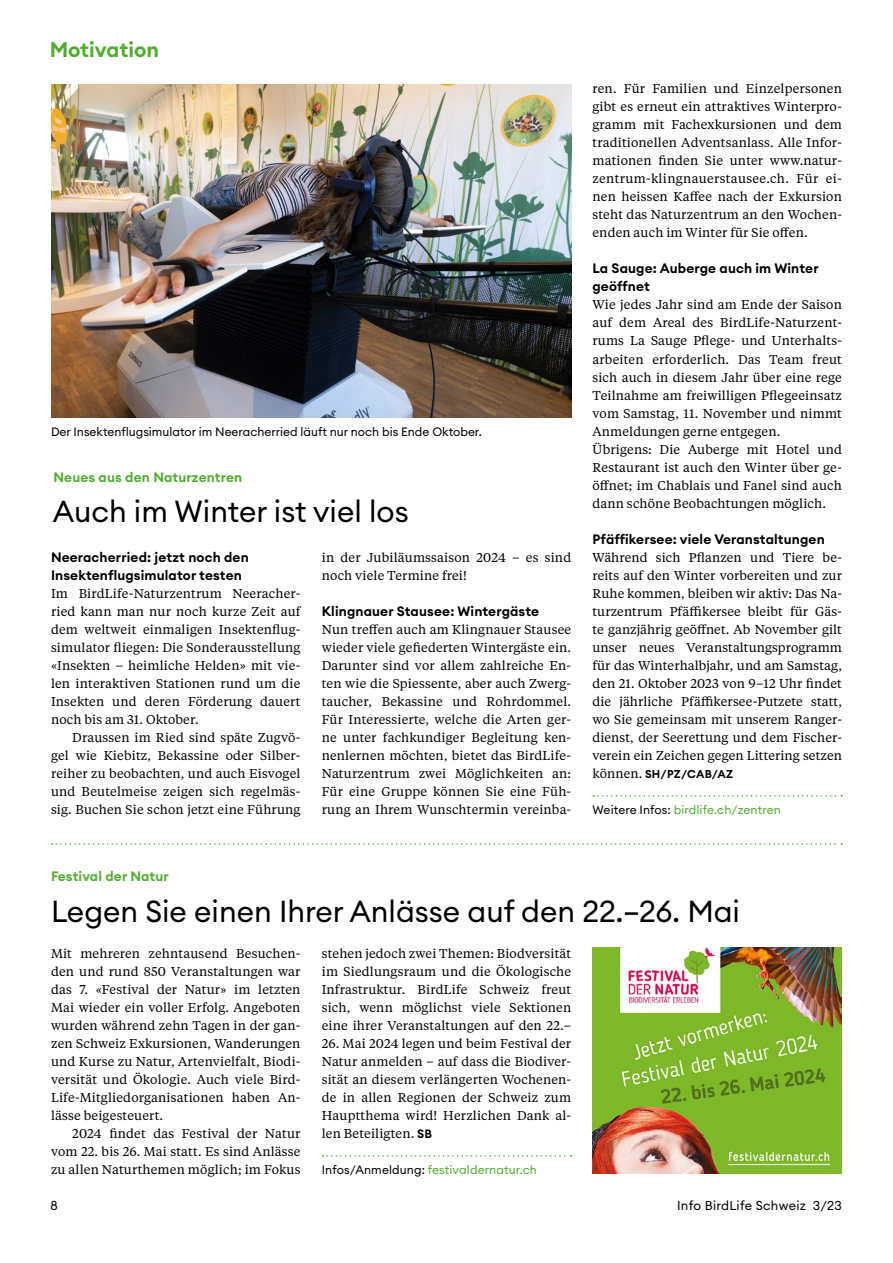
<style>
.page{position:relative;width:893px;height:1263px;background:#fff}
.page>*{position:absolute;margin:0;border:0;box-sizing:border-box;transform-origin:0 0}
.t1{font:30px "Euclid Circular A";color:#000}
.t2{font:600 21px "Euclid Circular A";color:#50ae2f}
.t3{font:600 13.5px/18px "Euclid Circular A";letter-spacing:.01em;color:#000}
.t4{font:600 13.5px "Euclid Circular A";letter-spacing:.01em;color:#50ae2f}
.t5{font:12.75px/18px "Tiempos Text";letter-spacing:.01em;color:#000;text-align:justify}
.t6{font:12.75px "Euclid Circular A";letter-spacing:.02em;color:#000}
.t7{font:12px "Euclid Circular A";letter-spacing:.01em;color:#50ae2f}
.t8{font:12px "Euclid Circular A";color:#000}
.t9{font:600 11.25px "Euclid Circular A";letter-spacing:.02em;color:#000}
.s1{font-family:"Tiempos Text";font-weight:400;font-size:12.75px}
.s2{color:#000}
.s3{font-family:"Euclid Circular A";font-weight:600;font-size:12px}
</style>
<div class="page">
<img style="left:51px;top:85px;width:520px;height:332px">
<svg style="left:593px;top:795px;width:249px;height:1px"></svg>
<svg style="left:322px;top:1155px;width:249px;height:1px"></svg>
<svg style="left:52px;top:843px;width:790px;height:2px"></svg>
<img style="left:592px;top:947px;width:250px;height:226px">
<h2 class="t2" style="left:50px;top:36px;width:111px">Motivation</h2>
<p class="t8" style="left:51px;top:423px;width:432px">Der Insektenflugsimulator im Neeracherried läuft nur noch bis Ende Oktober.</p>
<p class="t4" style="left:54px;top:469px;width:190px">Neues aus den Naturzentren</p>
<h1 class="t1" style="left:53px;top:492px;width:357px">Auch im Winter ist viel los</h1>
<p class="t3" style="left:51px;top:548px;width:199px">Neeracherried: jetzt noch den<br>Insektenflugsimulator testen</p>
<p class="t5" style="left:51px;top:583px;width:251px">Im BirdLife-Naturzentrum Neeracher&shy;ried kann man nur noch kurze Zeit auf dem weltweit einmaligen Insektenflug&shy;simulator fliegen: Die Sonderausstellung «Insekten – heimliche Helden» mit vie&shy;len interaktiven Stationen rund um die Insekten und deren Förderung dauert noch bis am 31. Oktober.</p>
<p class="t5" style="left:51px;top:727px;width:251px;text-indent:21px">Draussen im Ried sind späte Zugvö&shy;gel wie Kiebitz, Bekassine oder Silber&shy;reiher zu beobachten, und auch Eisvogel und Beutelmeise zeigen sich regelmäs&shy;sig. Buchen Sie schon jetzt eine Führung</p>
<p class="t5" style="left:322px;top:547px;width:251px">in der Jubiläumssaison 2024 – es sind noch viele Termine frei!</p>
<p class="t3" style="left:322px;top:602px;width:219px">Klingnauer Stausee: Wintergäste</p>
<p class="t5" style="left:322px;top:619px;width:251px">Nun treffen auch am Klingnauer Stausee wieder viele gefiederten Wintergäste ein.<br>Darunter sind vor allem zahlreiche En&shy;ten wie die Spiessente, aber auch Zwerg&shy;taucher, Bekassine und Rohrdommel.<br>Für Interessierte, welche die Arten ger&shy;ne unter fachkundiger Begleitung ken&shy;nenlernen möchten, bietet das BirdLife-Naturzentrum zwei Möglichkeiten an:<br>Für eine Gruppe können Sie eine Füh&shy;rung an Ihrem Wunschtermin vereinba-</p>
<p class="t5" style="left:592px;top:79px;width:251px">ren. Für Familien und Einzelpersonen gibt es erneut ein attraktives Winterpro&shy;gramm mit Fachexkursionen und dem traditionellen Adventsanlass. Alle Infor&shy;mationen finden Sie unter www.natur&shy;zentrum-klingnauerstausee.ch. Für ei&shy;nen heissen Kaffee nach der Exkursion steht das Naturzentrum an den Wochen&shy;enden auch im Winter für Sie offen.</p>
<p class="t3" style="left:592px;top:260px;width:228px">La Sauge: Auberge auch im Winter geöffnet</p>
<p class="t5" style="left:592px;top:295px;width:251px;text-align:left">Wie jedes Jahr sind am Ende der Saison auf dem Areal des BirdLife-Naturzent&shy;rums La Sauge Pflege- und Unterhalts&shy;arbeiten erforderlich. Das Team freut sich auch in diesem Jahr über eine rege Teilnahme am freiwilligen Pflegeeinsatz vom Samstag, 11. November und nimmt Anmeldungen gerne entgegen.<br>Übrigens: Die Auberge mit Hotel und Restaurant ist auch den Winter über ge&shy;öffnet; im Chablais und Fanel sind auch dann schöne Beobachtungen möglich.</p>
<p class="t3" style="left:592px;top:530px;width:234px">Pfäffikersee: viele Veranstaltungen</p>
<p class="t5" style="left:592px;top:547px;width:251px">Während sich Pflanzen und Tiere be&shy;reits auf den Winter vorbereiten und zur Ruhe kommen, bleiben wir aktiv: Das Na&shy;turzentrum Pfäffikersee bleibt für Gäs&shy;te ganzjährig geöffnet. Ab November gilt unser neues Veranstaltungsprogramm für das Winterhalbjahr, und am Samstag, den 21. Oktober 2023 von 9–12 Uhr findet die jährliche Pfäffikersee-Putzete statt, wo Sie gemeinsam mit unserem Ranger&shy;dienst, der Seerettung und dem Fischer&shy;verein ein Zeichen gegen Littering setzen</p>
<p class="t9" style="left:592px;top:766px;width:142px"><span class="s1">können.</span> SH/PZ/CAB/AZ</p>
<p class="t7" style="left:592px;top:801px;width:190px"><span class="s2">Weitere Infos:</span> birdlife.ch/zentren</p>
<p class="t4" style="left:51px;top:868px;width:119px">Festival der Natur</p>
<h1 class="t1" style="left:51px;top:892px;width:691px">Legen Sie einen Ihrer Anlässe auf den 22.–26. Mai</h1>
<p class="t5" style="left:51px;top:943px;width:251px">Mit mehreren zehntausend Besuchen&shy;den und rund 850 Veranstaltungen war das 7. «Festival der Natur» im letzten Mai wieder ein voller Erfolg. Angeboten wurden während zehn Tagen in der gan&shy;zen Schweiz Exkursionen, Wanderungen und Kurse zu Natur, Artenvielfalt, Biodi&shy;versität und Ökologie. Auch viele Bird-Life-Mitgliedorganisationen haben An&shy;lässe beigesteuert.</p>
<p class="t5" style="left:51px;top:1123px;width:251px;text-indent:21px">2024 findet das Festival der Natur vom 22. bis 26. Mai statt. Es sind Anlässe zu allen Naturthemen möglich; im Fokus</p>
<p class="t5" style="left:322px;top:943px;width:251px">stehen jedoch zwei Themen: Biodversität im Siedlungsraum und die Ökologische Infrastruktur. BirdLife Schweiz freut sich, wenn möglichst viele Sektionen eine ihrer Veranstaltungen auf den 22.–</p>
<p class="t5" style="left:322px;top:1033px;width:251px">26. Mai 2024 legen und beim Festival der Natur anmelden – auf dass die Biodiver&shy;sität an diesem verlängerten Wochenen&shy;de in allen Regionen der Schweiz zum Hauptthema wird! Herzlichen Dank al&shy;len Beteiligten. <span class="s3">SB</span></p>
<p class="t7" style="left:322px;top:1161px;width:217px"><span class="s2">Infos/Anmeldung:</span> festivaldernatur.ch</p>
<p class="t6" style="left:51px;top:1197px;width:9px">8</p>
<p class="t6" style="left:677px;top:1197px;width:166px">Info BirdLife Schweiz 3/23</p>
</div>
